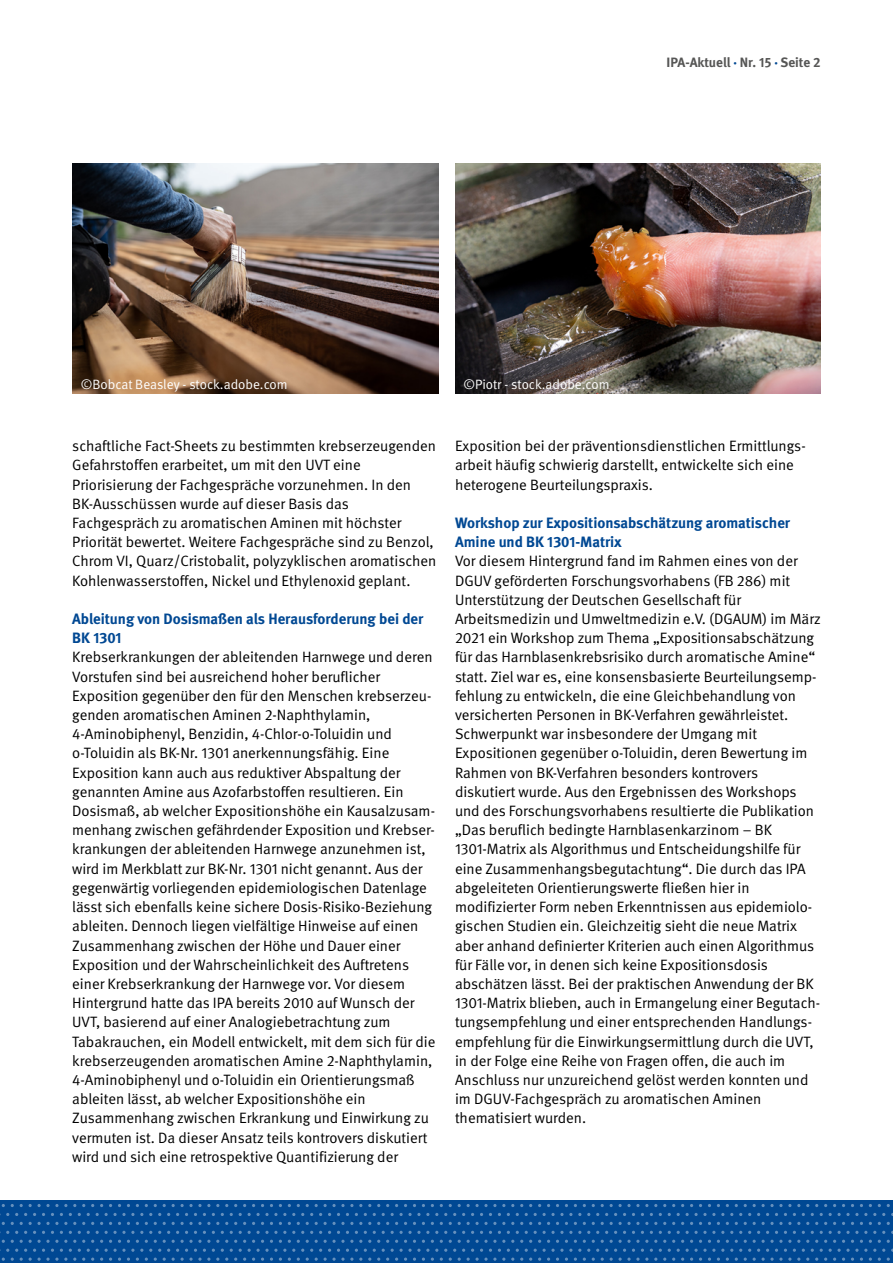
<style>
.page{position:relative;width:893px;height:1263px;background:#fff}
.page>*{position:absolute;margin:0;border:0;box-sizing:border-box;transform-origin:0 0}
.P_Text{font:15px/19.2px "DGUV Meta";color:#000}
.H3_Zwischenüberschrift{font:700 15px/19.2px "DGUV Meta";color:#004893}
.t1{font:13.5px "DGUV Meta";color:#fff}
.t2{font:700 13.5px "DGUV Meta";color:#565655}
.s1{color:#004893}
</style>
<div class="page">
<div style="left:0;top:1200px;width:893px;height:63px;background:#004893"></div>
<svg style="left:677px;top:1213px;width:38px;height:3px"></svg>
<svg style="left:534px;top:1213px;width:38px;height:3px"></svg>
<svg style="left:391px;top:1213px;width:38px;height:3px"></svg>
<svg style="left:248px;top:1213px;width:38px;height:3px"></svg>
<svg style="left:105px;top:1213px;width:38px;height:3px"></svg>
<svg style="left:677px;top:1231px;width:38px;height:3px"></svg>
<svg style="left:534px;top:1231px;width:38px;height:3px"></svg>
<svg style="left:391px;top:1231px;width:38px;height:3px"></svg>
<svg style="left:248px;top:1231px;width:38px;height:3px"></svg>
<svg style="left:105px;top:1231px;width:38px;height:3px"></svg>
<svg style="left:610px;top:1204px;width:38px;height:3px"></svg>
<svg style="left:458px;top:1204px;width:47px;height:3px"></svg>
<svg style="left:315px;top:1204px;width:38px;height:3px"></svg>
<svg style="left:172px;top:1204px;width:38px;height:3px"></svg>
<svg style="left:29px;top:1204px;width:38px;height:3px"></svg>
<svg style="left:610px;top:1222px;width:38px;height:3px"></svg>
<svg style="left:458px;top:1222px;width:47px;height:3px"></svg>
<svg style="left:315px;top:1222px;width:38px;height:3px"></svg>
<svg style="left:172px;top:1222px;width:38px;height:3px"></svg>
<svg style="left:29px;top:1222px;width:38px;height:3px"></svg>
<svg style="left:534px;top:1240px;width:186px;height:21px"></svg>
<svg style="left:359px;top:1240px;width:173px;height:21px"></svg>
<svg style="left:172px;top:1240px;width:186px;height:21px"></svg>
<svg style="left:0;top:1240px;width:170px;height:21px"></svg>
<svg style="left:820px;top:1213px;width:38px;height:3px"></svg>
<svg style="left:820px;top:1231px;width:38px;height:3px"></svg>
<svg style="left:753px;top:1204px;width:38px;height:3px"></svg>
<svg style="left:753px;top:1222px;width:38px;height:3px"></svg>
<svg style="left:721px;top:1240px;width:169px;height:21px"></svg>
<img style="left:72px;top:163px;width:366px;height:231px">
<img style="left:455px;top:163px;width:366px;height:231px">
<p class="t2" style="left:667px;top:54px;width:156px">IPA-Aktuell <span class="s1">·</span> Nr. 15 <span class="s1">·</span> Seite 2</p>
<p class="t1" style="left:81px;top:377px;width:208px">©Bobcat Beasley - stock.adobe.com</p>
<p class="t1" style="left:463px;top:377px;width:148px">©Piotr - stock.adobe.com</p>
<p class="P_Text" style="left:72px;top:437px;width:366px">schaftliche Fact-Sheets zu bestimmten krebserzeugenden Gefahrstoffen erarbeitet, um mit den UVT eine Priorisierung der Fachgespräche vorzunehmen. In den BK-Ausschüssen wurde auf dieser Basis das Fachgespräch zu aromatischen Aminen mit höchster Priorität bewertet. Weitere Fachgespräche sind zu Benzol, Chrom VI, Quarz/Cristobalit, polyzyklischen aromatischen Kohlenwasserstoffen, Nickel und Ethylenoxid geplant.</p>
<h3 class="H3_Zwischenüberschrift" style="left:72px;top:610px;width:353px">Ableitung von Dosismaßen als Herausforderung bei der<br>BK 1301</h3>
<p class="P_Text" style="left:72px;top:648px;width:365px">Krebserkrankungen der ableitenden Harnwege und deren Vorstufen sind bei ausreichend hoher beruflicher Exposition gegenüber den für den Menschen krebserzeu&shy;genden aromatischen Aminen 2-Naphthylamin, 4-Aminobiphenyl, Benzidin, 4-Chlor-o-Toluidin und o-Toluidin als BK-Nr. 1301 anerkennungsfähig. Eine Exposition kann auch aus reduktiver Abspaltung der genannten Amine aus Azofarbstoffen resultieren. Ein Dosismaß, ab welcher Expositionshöhe ein Kausalzusam&shy;menhang zwischen gefährdender Exposition und Krebser&shy;krankungen der ableitenden Harnwege anzunehmen ist, wird im Merkblatt zur BK-Nr. 1301 nicht genannt. Aus der gegenwärtig vorliegenden epidemiologischen Datenlage lässt sich ebenfalls keine sichere Dosis-Risiko-Beziehung ableiten. Dennoch liegen vielfältige Hinweise auf einen Zusammenhang zwischen der Höhe und Dauer einer Exposition und der Wahrscheinlichkeit des Auftretens einer Krebserkrankung der Harnwege vor. Vor diesem Hintergrund hatte das IPA bereits 2010 auf Wunsch der UVT, basierend auf einer Analogiebetrachtung zum Tabakrauchen, ein Modell entwickelt, mit dem sich für die krebserzeugenden aromatischen Amine 2-Naphthylamin, 4-Aminobiphenyl und o-Toluidin ein Orientierungsmaß ableiten lässt, ab welcher Expositionshöhe ein Zusammenhang zwischen Erkrankung und Einwirkung zu vermuten ist. Da dieser Ansatz teils kontrovers diskutiert wird und sich eine retrospektive Quantifizierung der</p>
<p class="P_Text" style="left:455px;top:437px;width:352px">Exposition bei der präventionsdienstlichen Ermittlungs&shy;arbeit häufig schwierig darstellt, entwickelte sich eine heterogene Beurteilungspraxis.</p>
<h3 class="H3_Zwischenüberschrift" style="left:455px;top:514px;width:337px">Workshop zur Expositionsabschätzung aromatischer<br>Amine und BK 1301-Matrix</h3>
<p class="P_Text" style="left:455px;top:552px;width:367px">Vor diesem Hintergrund fand im Rahmen eines von der DGUV geförderten Forschungsvorhabens (FB 286) mit Unterstützung der Deutschen Gesellschaft für Arbeitsmedizin und Umweltmedizin e.V. (DGAUM) im März 2021 ein Workshop zum Thema „Expositionsabschätzung für das Harnblasenkrebsrisiko durch aromatische Amine“ statt. Ziel war es, eine konsensbasierte Beurteilungsemp&shy;fehlung zu entwickeln, die eine Gleichbehandlung von versicherten Personen in BK-Verfahren gewährleistet.<br>Schwerpunkt war insbesondere der Umgang mit Expositionen gegenüber o-Toluidin, deren Bewertung im Rahmen von BK-Verfahren besonders kontrovers diskutiert wurde. Aus den Ergebnissen des Workshops und des Forschungsvorhabens resultierte die Publikation „Das beruflich bedingte Harnblasenkarzinom – BK 1301-Matrix als Algorithmus und Entscheidungshilfe für eine Zusammenhangsbegutachtung“. Die durch das IPA abgeleiteten Orientierungswerte fließen hier in modifizierter Form neben Erkenntnissen aus epidemiolo&shy;gischen Studien ein. Gleichzeitig sieht die neue Matrix aber anhand definierter Kriterien auch einen Algorithmus für Fälle vor, in denen sich keine Expositionsdosis abschätzen lässt. Bei der praktischen Anwendung der BK 1301-Matrix blieben, auch in Ermangelung einer Begutach&shy;tungsempfehlung und einer entsprechenden Handlungs&shy;empfehlung für die Einwirkungsermittlung durch die UVT, in der Folge eine Reihe von Fragen offen, die auch im Anschluss nur unzureichend gelöst werden konnten und im DGUV-Fachgespräch zu aromatischen Aminen thematisiert wurden.</p>
</div>
